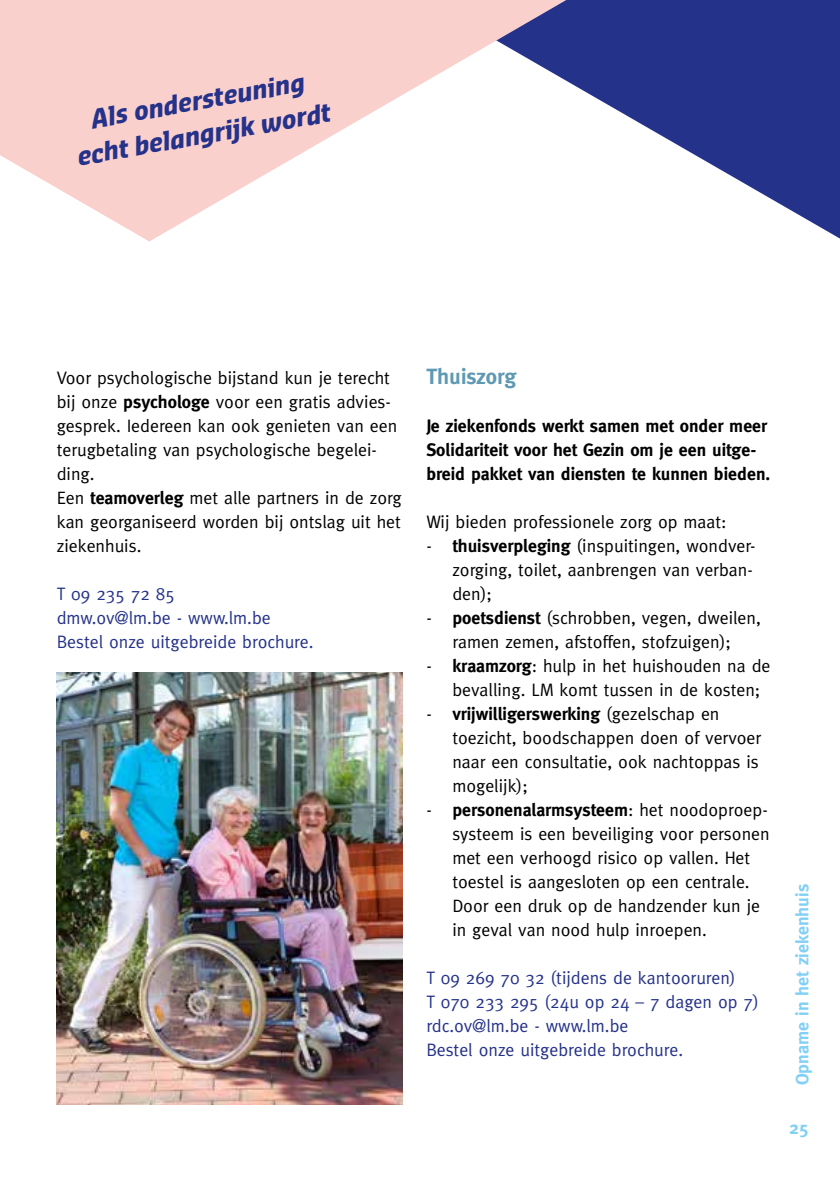
<style>
.page{position:relative;width:840px;height:1191px;background:#fff}
.page>*{position:absolute;margin:0;border:0;box-sizing:border-box;transform-origin:0 0}
.t1{font:italic 700 25.6px/34.2px "Sansa Con Pro";color:#25328a;text-align:center}
.t2{font:700 22px "Meta";color:#6099b3}
.t3{font:18px/24px "Meta";color:#000}
.t4{font:18px/24px "Meta";color:#25328a}
.t5{font:700 18px/24px "Meta";color:#000}
.t6{font:700 18px "Meta";color:#82d0f5}
.s1{font-weight:700}
</style>
<div class="page">
<svg style="left:566px;top:0;width:273px;height:238px;fill:#25328a"></svg>
<svg style="left:0;top:0;width:566px;height:241px;fill:#fad0cd"></svg>
<img style="left:57px;top:672px;width:345px;height:432px">
<h1 class="t1" style="left:67px;top:106px;width:258px;rotate:-10deg">Als ondersteuning echt belangrijk wordt</h1>
<p class="t3" style="left:57px;top:365px;width:346px">Voor psychologische bijstand kun je terecht bij onze <span class="s1">psychologe</span> voor een gratis advies&shy;gesprek. Iedereen kan ook genieten van een terugbetaling van psychologische begelei&shy;ding.<br>Een <span class="s1">teamoverleg</span> met alle partners in de zorg kan georganiseerd worden bij ontslag uit het ziekenhuis.</p>
<p class="t4" style="left:57px;top:582px;width:258px">T 09 235 72 85<br>dmw.ov@lm.be - www.lm.be<br>Bestel onze uitgebreide brochure.</p>
<p class="t2" style="left:426px;top:364px;width:92px">Thuiszorg</p>
<p class="t5" style="left:426px;top:414px;width:345px">Je ziekenfonds werkt samen met onder meer<br>Solidariteit voor het Gezin om je een uitge&shy;breid pakket van diensten te kunnen bieden.</p>
<p class="t3" style="left:426px;top:510px;width:301px">Wij bieden professionele zorg op maat:</p>
<p class="t3" style="left:452px;top:534px;width:304px;text-indent:-26px">- <span class="s1">thuisverpleging</span> (inspuitingen, wondver&shy;zorging, toilet, aanbrengen van verban&shy;den);</p>
<p class="t3" style="left:426px;top:606px;width:336px;text-align:center">- <span class="s1">poetsdienst</span> (schrobben, vegen, dweilen, ramen zemen, afstoffen, stofzuigen);</p>
<p class="t3" style="left:452px;top:654px;width:319px;text-indent:-26px">- <span class="s1">kraamzorg</span>: hulp in het huishouden na de bevalling. LM komt tussen in de kosten;</p>
<p class="t3" style="left:452px;top:702px;width:310px;text-indent:-26px">- <span class="s1">vrijwilligerswerking</span> (gezelschap en toezicht, boodschappen doen of vervoer naar een consultatie, ook nachtoppas is mogelijk);</p>
<p class="t3" style="left:452px;top:797px;width:319px;text-indent:-26px">- <span class="s1">personenalarmsysteem</span>: het noodoproep&shy;systeem is een beveiliging voor personen met een verhoogd risico op vallen. Het toestel is aangesloten op een centrale.<br>Door een druk op de handzender kun je in geval van nood hulp inroepen.</p>
<p class="t4" style="left:426px;top:965px;width:334px">T 09 269 70 32 (tijdens de kantooruren)<br>T 070 233 295 (24u op 24 – 7 dagen op 7) rdc.ov@lm.be - www.lm.be<br>Bestel onze uitgebreide brochure.</p>
<p class="t6" style="left:791px;top:1085px;width:203px;rotate:-90deg">Opname in het ziekenhuis</p>
<p class="t6" style="left:788px;top:1117px;width:21px">25</p>
</div>
